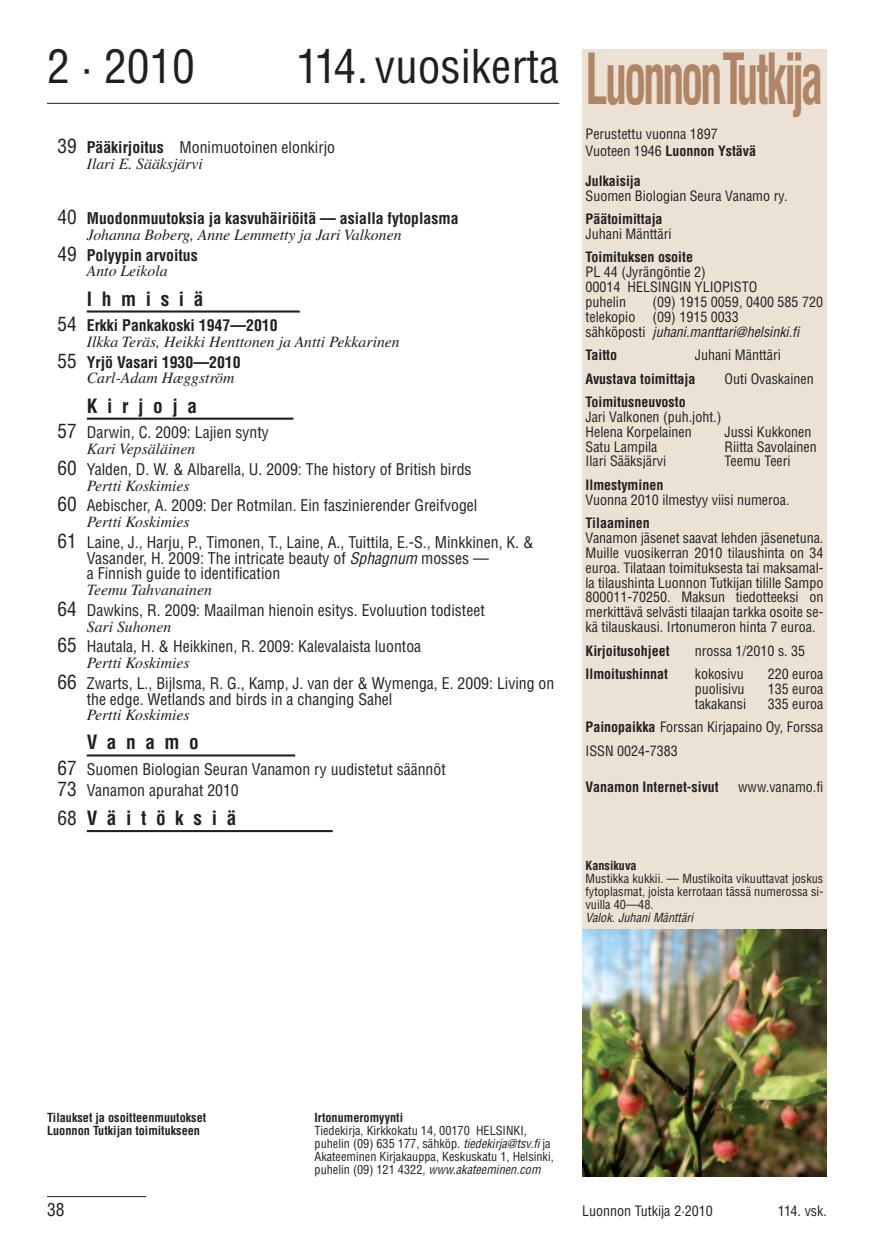
<style>
.page{position:relative;width:874px;height:1241px;background:#fff}
.page>*{position:absolute;margin:0;border:0;box-sizing:border-box;transform-origin:0 0}
.t1{font:700 condensed 68.6px "Helvetica";letter-spacing:-.075em;color:#b08565;scale:.65 1}
.t2{font:condensed 45.5px "Helvetica";color:#231f20}
.t3{font:700 condensed 19.25px "Helvetica";letter-spacing:.5em;color:#231f20}
.t4{font:condensed 17.5px "Helvetica";color:#231f20}
.t5{font:condensed 15.75px/15.8px "Helvetica";color:#231f20}
.t6{font:italic 15.75px "Times";color:#231f20}
.t7{font:700 condensed 15.75px "Helvetica";color:#231f20}
.t8{font:condensed 14px/14.9px "Helvetica";color:#231f20}
.t9{font:700 condensed 14px "Helvetica";color:#231f20}
.t10{font:condensed 12.25px/13px "Helvetica";color:#231f20}
.t11{font:700 condensed 12.25px/13px "Helvetica";color:#231f20}
.t12{font:italic condensed 12.25px "Helvetica";color:#231f20}
.s1{font-size:19.25px}
.s2{font-weight:700}
.s3{font-weight:400;font-size:19.25px}
.s4{color:#fff}
.s5{font-style:italic}
.s6{font-weight:400}
</style>
<div class="page">
<hr style="left:87px;top:310px;width:213px;height:2px;background:#231f20">
<hr style="left:87px;top:417px;width:206px;height:2px;background:#231f20">
<hr style="left:87px;top:754px;width:208px;height:2px;background:#231f20">
<hr style="left:87px;top:829px;width:245px;height:3px;background:#231f20">
<div style="left:581px;top:49px;width:245px;height:1127px;background:#ece1d5"></div>
<hr style="left:47px;top:103px;width:512px;height:1px;background:#231f20">
<img style="left:581px;top:929px;width:245px;height:247px">
<hr style="left:47px;top:1195px;width:99px;height:1px;background:#231f20">
<h2 class="t2" style="left:47px;top:49px;width:149px">2 · 2010</h2>
<h2 class="t2" style="left:296px;top:49px;width:264px">114. vuosikerta</h2>
<p class="t5" style="left:58px;top:141px;width:279px"><span class="s1">39</span> <span class="s2">Pääkirjoitus</span> Monimuotoinen elonkirjo</p>
<p class="t6" style="left:87px;top:158px;width:117px">Ilari E. Sääksjärvi</p>
<p class="t7" style="left:58px;top:212px;width:402px"><span class="s3">40</span> Muodonmuutoksia ja kasvuhäiriöitä — asialla fytoplasma</p>
<p class="t6" style="left:87px;top:229px;width:316px">Johanna Boberg, Anne Lemmetty ja Jari Valkonen</p>
<p class="t7" style="left:58px;top:249px;width:142px"><span class="s3">49</span> Polyypin arvoitus</p>
<p class="t6" style="left:87px;top:265px;width:82px">Anto Leikola</p>
<h3 class="t3" style="left:87px;top:291px;width:214px">Ihmisiä<span class="s4">00000</span></h3>
<p class="t7" style="left:58px;top:319px;width:221px"><span class="s3">54</span> Erkki Pankakoski 1947—2010</p>
<p class="t6" style="left:87px;top:336px;width:314px">Ilkka Teräs, Heikki Henttonen ja Antti Pekkarinen</p>
<p class="t7" style="left:58px;top:356px;width:184px"><span class="s3">55</span> Yrjö Vasari 1930—2010</p>
<p class="t6" style="left:87px;top:373px;width:149px">Carl-Adam Hæggström</p>
<h3 class="t3" style="left:87px;top:398px;width:208px">Kirjoja<span class="s4">00000</span></h3>
<p class="t5" style="left:58px;top:426px;width:212px"><span class="s1">57</span> Darwin, C. 2009: Lajien synty</p>
<p class="t6" style="left:87px;top:443px;width:110px">Kari Vepsäläinen</p>
<p class="t5" style="left:58px;top:462px;width:415px"><span class="s1">60</span> Yalden, D. W. &amp; Albarella, U. 2009: The history of British birds</p>
<p class="t6" style="left:87px;top:480px;width:104px">Pertti Koskimies</p>
<p class="t5" style="left:58px;top:499px;width:421px"><span class="s1">60</span> Aebischer, A. 2009: Der Rotmilan. Ein faszinierender Greifvogel</p>
<p class="t6" style="left:87px;top:516px;width:104px">Pertti Koskimies</p>
<p class="t5" style="left:87px;top:535px;width:448px;text-indent:-29px"><span class="s1">61</span> Laine, J., Harju, P., Timonen, T., Laine, A., Tuittila, E.-S., Minkkinen, K. &amp;<br>Vasander, H. 2009: The intricate beauty of <span class="s5">Sphagnum</span> mosses —<br>a Finnish guide to identification</p>
<p class="t6" style="left:87px;top:584px;width:126px">Teemu Tahvanainen</p>
<p class="t5" style="left:58px;top:603px;width:428px"><span class="s1">64</span> Dawkins, R. 2009: Maailman hienoin esitys. Evoluution todisteet</p>
<p class="t6" style="left:87px;top:620px;width:86px">Sari Suhonen</p>
<p class="t5" style="left:58px;top:640px;width:365px"><span class="s1">65</span> Hautala, H. &amp; Heikkinen, R. 2009: Kalevalaista luontoa</p>
<p class="t6" style="left:87px;top:657px;width:104px">Pertti Koskimies</p>
<p class="t5" style="left:87px;top:676px;width:469px;text-indent:-29px"><span class="s1">66</span> Zwarts, L., Bijlsma, R. G., Kamp, J. van der &amp; Wymenga, E. 2009: Living on the edge. Wetlands and birds in a changing Sahel</p>
<p class="t6" style="left:87px;top:709px;width:104px">Pertti Koskimies</p>
<h3 class="t3" style="left:87px;top:735px;width:210px">Vanamo<span class="s4">00000</span></h3>
<p class="t5" style="left:58px;top:760px;width:389px;line-height:20.7px"><span class="s1">67</span> Suomen Biologian Seuran Vanamon ry uudistetut säännöt<br><span class="s1">73</span> Vanamon apurahat 2010</p>
<h3 class="t3" style="left:58px;top:810px;width:276px"><span class="s6">68</span>Väitöksiä<span class="s4">00000</span></h3>
<h1 class="t1" style="left:585px;top:52px;width:367px">LuonnonTutkija</h1>
<p class="t8" style="left:585px;top:126px;width:172px;line-height:17.3px">Perustettu vuonna 1897<br>Vuoteen 1946 <span class="s2">Luonnon Ystävä</span></p>
<p class="t9" style="left:585px;top:175px;width:57px">Julkaisija</p>
<p class="t8" style="left:585px;top:189px;width:203px">Suomen Biologian Seura Vanamo ry.</p>
<p class="t9" style="left:585px;top:213px;width:79px">Päätoimittaja</p>
<p class="t8" style="left:585px;top:227px;width:87px">Juhani Mänttäri</p>
<p class="t9" style="left:585px;top:252px;width:109px">Toimituksen osoite</p>
<p class="t8" style="left:585px;top:266px;width:173px">PL 44 (Jyrängöntie 2)<br>00014 HELSINGIN YLIOPISTO puhelin</p>
<p class="t8" style="left:585px;top:295px;width:239px;text-indent:67px">(09) 1915 0059, 0400 585 720 telekopio (09) 1915 0033<br>sähköposti <span class="s5">juhani.manttari@helsinki.fi</span></p>
<p class="t9" style="left:585px;top:349px;width:33px">Taitto</p>
<p class="t8" style="left:694px;top:348px;width:87px">Juhani Mänttäri</p>
<p class="t9" style="left:585px;top:373px;width:111px">Avustava toimittaja</p>
<p class="t8" style="left:724px;top:372px;width:91px">Outi Ovaskainen</p>
<p class="t9" style="left:585px;top:396px;width:102px">Toimitusneuvosto</p>
<p class="t8" style="left:585px;top:410px;width:137px">Jari Valkonen (puh.joht.)<br>Helena Korpelainen</p>
<p class="t8" style="left:724px;top:425px;width:88px">Jussi Kukkonen</p>
<p class="t8" style="left:585px;top:440px;width:73px">Satu Lampila</p>
<p class="t8" style="left:724px;top:440px;width:94px">Riitta Savolainen</p>
<p class="t8" style="left:585px;top:455px;width:82px">Ilari Sääksjärvi</p>
<p class="t8" style="left:724px;top:455px;width:67px">Teemu Teeri</p>
<p class="t9" style="left:585px;top:479px;width:79px">Ilmestyminen</p>
<p class="t8" style="left:585px;top:493px;width:205px">Vuonna 2010 ilmestyy viisi numeroa.</p>
<p class="t9" style="left:585px;top:517px;width:66px">Tilaaminen</p>
<p class="t8" style="left:585px;top:531px;width:239px;text-align:justify">Vanamon jäsenet saavat lehden jäsenetuna.<br>Muille vuosikerran 2010 tilaushinta on 34 euroa. Tilataan toimituksesta tai maksamal&shy;la tilaushinta Luonnon Tutkijan tilille Sampo 800011-70250. Maksun tiedotteeksi on merkittävä selvästi tilaajan tarkka osoite se&shy;kä tilauskausi. Irtonumeron hinta 7 euroa.</p>
<p class="t9" style="left:585px;top:645px;width:86px">Kirjoitusohjeet</p>
<p class="t8" style="left:694px;top:644px;width:112px">nrossa 1/2010 s. 35</p>
<p class="t9" style="left:585px;top:668px;width:84px">Ilmoitushinnat</p>
<p class="t8" style="left:694px;top:667px;width:50px">kokosivu</p>
<p class="t8" style="left:767px;top:667px;width:57px">220 euroa</p>
<p class="t8" style="left:694px;top:682px;width:51px">puolisivu</p>
<p class="t8" style="left:767px;top:682px;width:57px">135 euroa</p>
<p class="t8" style="left:694px;top:697px;width:53px">takakansi</p>
<p class="t8" style="left:585px;top:692px;width:239px;line-height:23.4px;text-align:justify;text-indent:182px">335 euroa <span class="s2">Painopaikka</span> Forssan Kirjapaino Oy, Forssa ISSN 0024-7383</p>
<p class="t9" style="left:585px;top:781px;width:135px">Vanamon Internet-sivut</p>
<p class="t8" style="left:738px;top:780px;width:87px">www.vanamo.fi</p>
<p class="t11" style="left:585px;top:859px;width:53px">Kansikuva</p>
<p class="t10" style="left:585px;top:872px;width:239px;text-align:justify">Mustikka kukkii. — Mustikoita vikuuttavat joskus fytoplasmat, joista kerrotaan tässä numerossa si&shy;vuilla 40—48.</p>
<p class="t12" style="left:585px;top:912px;width:109px">Valok. Juhani Mänttäri</p>
<p class="t11" style="left:47px;top:1112px;width:161px">Tilaukset ja osoitteenmuutokset<br>Luonnon Tutkijan toimitukseen</p>
<p class="t11" style="left:314px;top:1112px;width:90px">Irtonumeromyynti</p>
<p class="t10" style="left:314px;top:1125px;width:241px">Tiedekirja, Kirkkokatu 14, 00170 HELSINKI, puhelin (09) 635 177, sähköp. <span class="s5">tiedekirja@tsv.fi</span> ja Akateeminen Kirjakauppa, Keskuskatu 1, Helsinki, puhelin (09) 121 4322, <span class="s5">www.akateeminen.com</span></p>
<p class="t4" style="left:47px;top:1202px;width:19px">38</p>
<p class="t8" style="left:581px;top:1204px;width:132px">Luonnon Tutkija 2·2010</p>
<p class="t8" style="left:777px;top:1204px;width:51px">114. vsk.</p>
</div>
